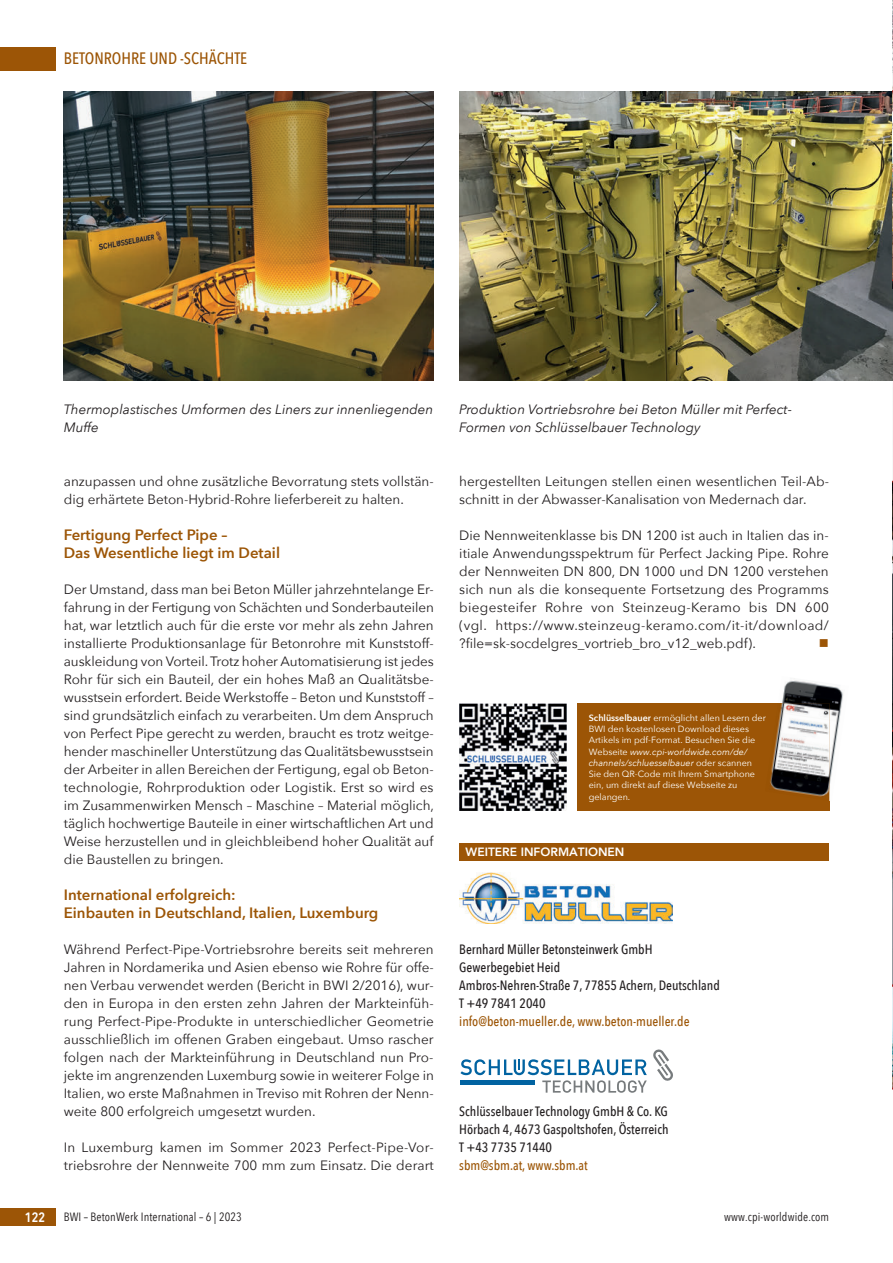
<style>
.page{position:relative;width:893px;height:1263px;background:#fff}
.page>*{position:absolute;margin:0;border:0;box-sizing:border-box;transform-origin:0 0}
.t1{font:500 16.5px "Avenir Next Condensed";color:#9c5506}
.t2{font:600 15px/18px "Avenir Next";color:#9c5506}
.t3{font:13.5px/18px "Avenir Next";color:#231f20}
.t4{font:500 13.5px/18px "Avenir Next Condensed";color:#231f20}
.t5{font:italic 13.5px/18px "Avenir Next";color:#231f20}
.t6{font:500 13.5px "Avenir Next Condensed";color:#9c5506}
.t7{font:600 13.5px "Avenir Next Condensed";color:#fff}
.t8{font:13.5px "Wingdings";color:#9c5506}
.t9{font:12px "Avenir Next Condensed";letter-spacing:.01em;color:#231f20}
.t10{font:800 12px "Avenir";color:#fff}
.t11{font:9px/11.2px "Avenir Next";color:#fff}
.s1{font-weight:600}
.s2{font-style:italic}
</style>
<div class="page">
<div style="left:0;top:47px;width:55px;height:23px;background:#9c5506"></div>
<div style="left:0;top:1208px;width:55px;height:18px;background:#9c5506"></div>
<div style="left:459px;top:843px;width:370px;height:17px;background:#9c5506"></div>
<img style="left:459px;top:873px;width:214px;height:50px">
<div style="left:577px;top:703px;width:252px;height:108px;background:#9c5506"></div>
<img style="left:459px;top:703px;width:107px;height:107px">
<img style="left:782px;top:678px;width:61px;height:123px">
<img style="left:770px;top:703px;width:59px;height:98px">
<img style="left:64px;top:91px;width:370px;height:290px">
<img style="left:459px;top:91px;width:433px;height:289px">
<svg style="left:460px;top:1049px;width:213px;height:44px"></svg>
<div style="left:460px;top:1080px;width:75px;height:5px;background:#0163a1"></div>
<hr style="left:892px;top:1086px;width:1px;height:177px;background:#962226">
<svg style="left:892px;top:0;width:1px;height:1094px"></svg>
<p class="t1" style="left:64px;top:49px;width:185px">BETONROHRE UND -SCHÄCHTE</p>
<p class="t5" style="left:64px;top:400px;width:371px">Thermoplastisches Umformen des Liners zur innenliegenden<br>Muffe</p>
<p class="t5" style="left:459px;top:400px;width:334px">Produktion Vortriebsrohre bei Beton Müller mit Perfect-<br>Formen von Schlüsselbauer Technology</p>
<p class="t3" style="left:64px;top:472px;width:371px">anzupassen und ohne zusätzliche Bevorratung stets vollstän&shy;dig erhärtete Beton-Hybrid-Rohre lieferbereit zu halten.</p>
<p class="t2" style="left:64px;top:525px;width:218px">Fertigung Perfect Pipe –<br>Das Wesentliche liegt im Detail</p>
<p class="t3" style="left:64px;top:580px;width:372px;text-align:justify">Der Umstand, dass man bei Beton Müller jahrzehntelange Er&shy;fahrung in der Fertigung von Schächten und Sonderbauteilen hat, war letztlich auch für die erste vor mehr als zehn Jahren installierte Produktionsanlage für Betonrohre mit Kunststoff&shy;auskleidung von Vorteil. Trotz hoher Automatisierung ist jedes Rohr für sich ein Bauteil, der ein hohes Maß an Qualitätsbe&shy;wusstsein erfordert. Beide Werkstoffe – Beton und Kunststoff – sind grundsätzlich einfach zu verarbeiten. Um dem Anspruch von Perfect Pipe gerecht zu werden, braucht es trotz weitge&shy;hender maschineller Unterstützung das Qualitätsbewusstsein der Arbeiter in allen Bereichen der Fertigung, egal ob Beton&shy;technologie, Rohrproduktion oder Logistik. Erst so wird es im Zusammenwirken Mensch – Maschine – Material möglich, täglich hochwertige Bauteile in einer wirtschaftlichen Art und Weise herzustellen und in gleichbleibend hoher Qualität auf die Baustellen zu bringen.</p>
<p class="t2" style="left:64px;top:885px;width:316px">International erfolgreich:<br>Einbauten in Deutschland, Italien, Luxemburg</p>
<p class="t3" style="left:64px;top:940px;width:372px;text-align:justify">Während Perfect-Pipe-Vortriebsrohre bereits seit mehreren Jahren in Nordamerika und Asien ebenso wie Rohre für offe&shy;nen Verbau verwendet werden (Bericht in BWI 2/2016), wur&shy;den in Europa in den ersten zehn Jahren der Markteinfüh&shy;rung Perfect-Pipe-Produkte in unterschiedlicher Geometrie ausschließlich im offenen Graben eingebaut. Umso rascher folgen nach der Markteinführung in Deutschland nun Pro&shy;jekte im angrenzenden Luxemburg sowie in weiterer Folge in Italien, wo erste Maßnahmen in Treviso mit Rohren der Nenn&shy;weite 800 erfolgreich umgesetzt wurden.</p>
<p class="t3" style="left:64px;top:1138px;width:371px">In Luxemburg kamen im Sommer 2023 Perfect-Pipe-Vor&shy;triebsrohre der Nennweite 700 mm zum Einsatz. Die derart</p>
<p class="t3" style="left:459px;top:472px;width:371px">hergestellten Leitungen stellen einen wesentlichen Teil-Ab&shy;schnitt in der Abwasser-Kanalisation von Medernach dar.</p>
<p class="t3" style="left:459px;top:526px;width:371px;text-align:justify">Die Nennweitenklasse bis DN 1200 ist auch in Italien das in&shy;itiale Anwendungsspektrum für Perfect Jacking Pipe. Rohre der Nennweiten DN 800, DN 1000 und DN 1200 verstehen sich nun als die konsequente Fortsetzung des Programms biegesteifer Rohre von Steinzeug-Keramo bis DN 600 (vgl. https://www.steinzeug-keramo.com/it-it/download/ ?file=sk-socdelgres_vortrieb_bro_v12_web.pdf).</p>
<p class="t8" style="left:819px;top:636px;width:12px">■</p>
<p class="t11" style="left:589px;top:712px;width:179px"><span class="s1">Schlüsselbauer</span> ermöglicht allen Lesern der BWI den kostenlosen Download dieses Artikels im pdf-Format. Besuchen Sie die Webseite <span class="s2">www.cpi-worldwide.com/de/ channels/schluesselbauer</span> oder scannen Sie den QR-Code mit Ihrem Smartphone ein, um direkt auf diese Web seite zu gelangen.</p>
<p class="t10" style="left:466px;top:842px;width:160px">WEITERE INFORMATIONEN</p>
<p class="t4" style="left:459px;top:940px;width:262px">Bernhard Müller Betonsteinwerk GmbH<br>Gewerbegebiet Heid<br>Ambros-Nehren-Straße 7, 77855 Achern, Deutschland<br>T +49 7841 2040</p>
<p class="t6" style="left:459px;top:1013px;width:232px">info@beton-mueller.de, www.beton-mueller.de</p>
<p class="t4" style="left:459px;top:1102px;width:211px;text-align:justify">Schlüsselbauer Technology GmbH &amp; Co. KG Hörbach 4, 4673 Gaspoltshofen, Österreich T +43 7735 71440</p>
<p class="t6" style="left:459px;top:1157px;width:130px">sbm@sbm.at, www.sbm.at</p>
<p class="t7" style="left:25px;top:1206px;width:22px">122</p>
<p class="t9" style="left:64px;top:1207px;width:180px">BWI – BetonWerk International – 6 | 2023</p>
<p class="t9" style="left:724px;top:1207px;width:107px">www.cpi-worldwide.com</p>
</div>
